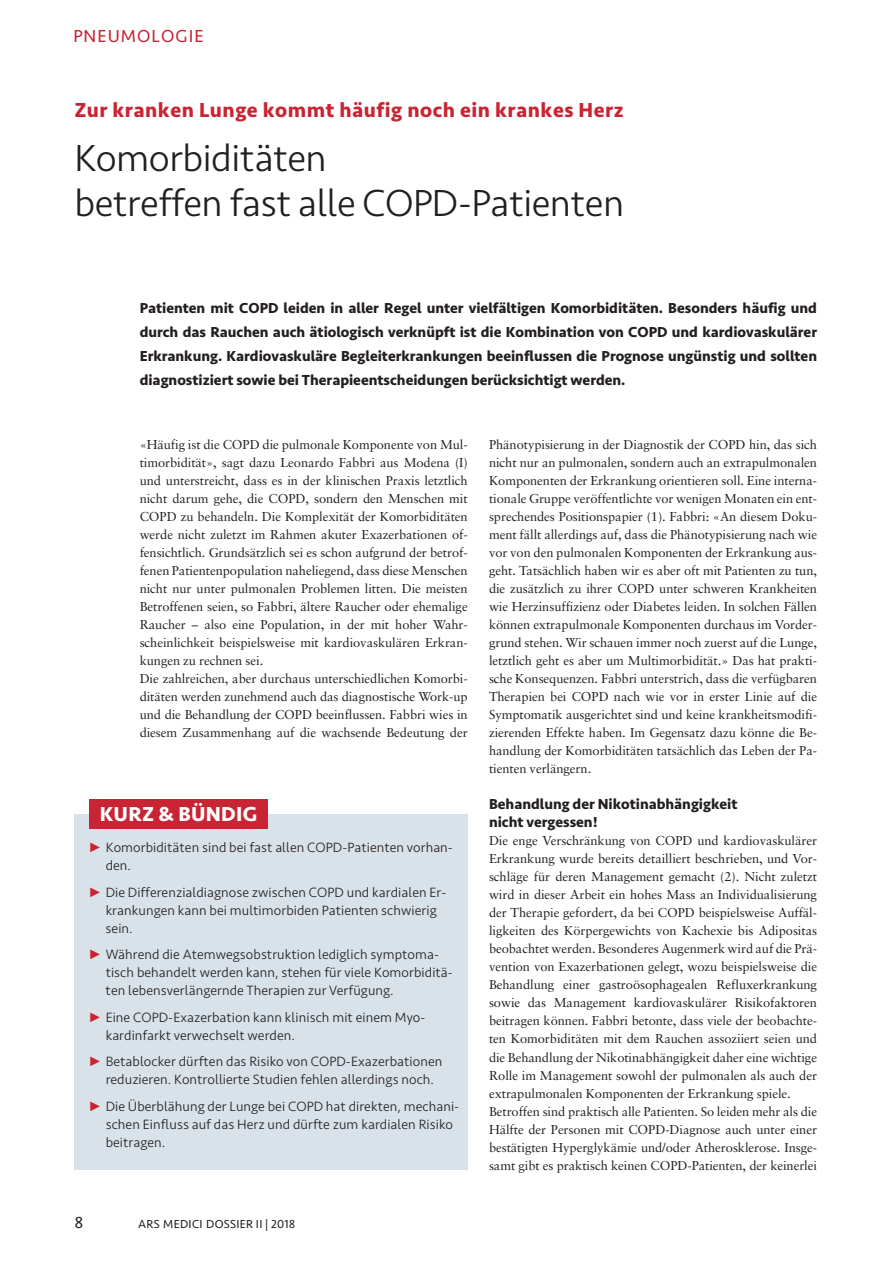
<style>
.page{position:relative;width:893px;height:1263px;background:#fff}
.page>*{position:absolute;margin:0;border:0;box-sizing:border-box;transform-origin:0 0}
.t1{font:300 39px/45px "Seravek";letter-spacing:-.01em;color:#231f20}
.t2{font:700 21px "Seravek";letter-spacing:.025em;color:#c82434}
.t3{font:700 21px "Seravek";letter-spacing:.01em;color:#fff}
.t4{font:18px "Seravek";letter-spacing:.06em;color:#c82434}
.t5{font:16.5px "Seravek";color:#231f20}
.t6{font:700 15px/24px "Seravek";color:#231f20}
.t7{font:300 13.95px/18px "Seravek";letter-spacing:.005em;color:#231f20}
.t8{font:12.9px/18px "Sabon";letter-spacing:-.005em;color:#231f20}
.t9{font:12px "Seravek";letter-spacing:.025em;color:#231f20}
</style>
<div class="page">
<div style="left:74px;top:814px;width:394px;height:355px;background:#d9e2e8"></div>
<div style="left:89px;top:799px;width:179px;height:30px;background:#c82434"></div>
<h3 class="t4" style="left:73px;top:22px;width:132px">PNEUMOLOGIE</h3>
<h2 class="t2" style="left:74px;top:93px;width:551px">Zur kranken Lunge kommt häufig noch ein krankes Herz</h2>
<h1 class="t1" style="left:74px;top:136px;width:551px">Komorbiditäten<br>betreffen fast alle COPD-Patienten</h1>
<p class="t6" style="left:140px;top:296px;width:679px;text-align:justify">Patienten mit COPD leiden in aller Regel unter vielfältigen Komorbiditäten. Besonders häufig und durch das Rauchen auch ätiologisch verknüpft ist die Kombination von COPD und kardiovaskulärer Erkrankung. Kardiovaskuläre Begleiterkrankungen beeinflussen die Prognose ungünstig und sollten diagnostiziert sowie bei Therapieentscheidungen berücksichtigt werden.</p>
<p class="t8" style="left:140px;top:437px;width:330px">«Häufig ist die COPD die pulmonale Komponente von Mul&shy;timorbidität», sagt dazu Leonardo Fabbri aus Modena (I) und unterstreicht, dass es in der klinischen Praxis letztlich nicht darum gehe, die COPD, sondern den Menschen mit COPD zu behandeln. Die Komplexität der Komorbiditäten werde nicht zuletzt im Rahmen akuter Exazerbationen of&shy;fensichtlich. Grundsätzlich sei es schon aufgrund der betrof&shy;fenen Patientenpopulation naheliegend, dass diese Menschen nicht nur unter pulmonalen Problemen litten. Die meisten Betroffenen seien, so Fabbri, ältere Raucher oder ehemalige Raucher – also eine Population, in der mit hoher Wahr&shy;scheinlichkeit beispielsweise mit kardiovaskulären Erkran&shy;kungen zu rechnen sei.<br>Die zahlreichen, aber durchaus unterschiedlichen Komorbi&shy;ditäten werden zunehmend auch das diagnostische Work-up und die Behandlung der COPD beeinflussen. Fabbri wies in diesem Zusammenhang auf die wachsende Bedeutung der</p>
<p class="t8" style="left:489px;top:437px;width:330px;text-align:justify">Phänotypisierung in der Diagnostik der COPD hin, das sich nicht nur an pulmonalen, sondern auch an extrapulmonalen Komponenten der Erkrankung orientieren soll. Eine interna&shy;tionale Gruppe veröffentlichte vor wenigen Monaten ein ent&shy;sprechendes Positionspapier (1). Fabbri: «An diesem Doku&shy;ment fällt allerdings auf, dass die Phänotypisierung nach wie vor von den pulmonalen Komponenten der Erkrankung aus&shy;geht. Tatsächlich haben wir es aber oft mit Patienten zu tun, die zusätzlich zu ihrer COPD unter schweren Krankheiten wie Herzinsuffizienz oder Diabetes leiden. In solchen Fällen können extrapulmonale Komponenten durchaus im Vorder&shy;grund stehen. Wir schauen immer noch zuerst auf die Lunge, letztlich geht es aber um Multimorbidität.» Das hat prakti&shy;sche Konsequenzen. Fabbri unterstrich, dass die verfügbaren Therapien bei COPD nach wie vor in erster Linie auf die Symptomatik ausgerichtet sind und keine krankheitsmodifi&shy;zierenden Effekte haben. Im Gegensatz dazu könne die Be&shy;handlung der Komorbiditäten tatsächlich das Leben der Pa&shy;tienten verlängern.</p>
<p class="t6" style="left:489px;top:795px;width:250px;line-height:18px">Behandlung der Nikotinabhängigkeit nicht vergessen!</p>
<p class="t8" style="left:489px;top:833px;width:330px">Die enge Verschränkung von COPD und kardiovaskulärer Erkrankung wurde bereits detailliert beschrieben, und Vor&shy;schläge für deren Management gemacht (2). Nicht zuletzt wird in dieser Arbeit ein hohes Mass an Individualisierung der Therapie gefordert, da bei COPD beispielsweise Auffäl&shy;ligkeiten des Körpergewichts von Kachexie bis Adipositas beobachtet werden. Besonderes Augenmerk wird auf die Prä&shy;vention von Exazerbationen gelegt, wozu beispielsweise die Behandlung einer gastroösophagealen Refluxerkrankung sowie das Management kardiovaskulärer Risikofaktoren beitragen können. Fabbri betonte, dass viele der beobachte&shy;ten Komorbiditäten mit dem Rauchen assoziiert seien und die Behandlung der Nikotinabhängigkeit daher eine wichtige Rolle im Management sowohl der pulmonalen als auch der extrapulmonalen Komponenten der Erkrankung spiele.<br>Betroffen sind praktisch alle Patienten. So leiden mehr als die Hälfte der Personen mit COPD-Diagnose auch unter einer bestätigten Hyperglykämie und/oder Atherosklerose. Insge&shy;samt gibt es praktisch keinen COPD-Patienten, der keinerlei</p>
<h2 class="t3" style="left:100px;top:797px;width:159px">KURZ &amp; BÜNDIG</h2>
<p class="t7" style="left:106px;top:839px;width:349px">Komorbiditäten sind bei fast allen COPD-Patienten vorhan&shy;den.</p>
<p class="t7" style="left:106px;top:883px;width:342px">Die Differenzialdiagnose zwischen COPD und kardialen Er&shy;krankungen kann bei multimorbiden Patienten schwierig sein.</p>
<p class="t7" style="left:106px;top:946px;width:349px">Während die Atemwegsobstruktion lediglich symptoma&shy;tisch behandelt werden kann, stehen für viele Komorbiditä&shy;ten lebensverlängernde Therapien zur Verfügung.</p>
<p class="t7" style="left:106px;top:1008px;width:321px">Eine COPD-Exazerbation kann klinisch mit einem Myo&shy;kardinfarkt verwechselt werden.</p>
<p class="t7" style="left:106px;top:1053px;width:338px">Betablocker dürften das Risiko von COPD-Exazerbationen reduzieren. Kontrollierte Studien fehlen allerdings noch.</p>
<p class="t7" style="left:106px;top:1097px;width:355px">Die Überblähung der Lunge bei COPD hat direkten, mechani&shy;schen Einfluss auf das Herz und dürfte zum kardialen Risiko beitragen.</p>
<p class="t5" style="left:74px;top:1209px;width:10px">8</p>
<p class="t9" style="left:138px;top:1214px;width:159px">ARS MEDICI DOSSIER II | 2018</p>
</div>
